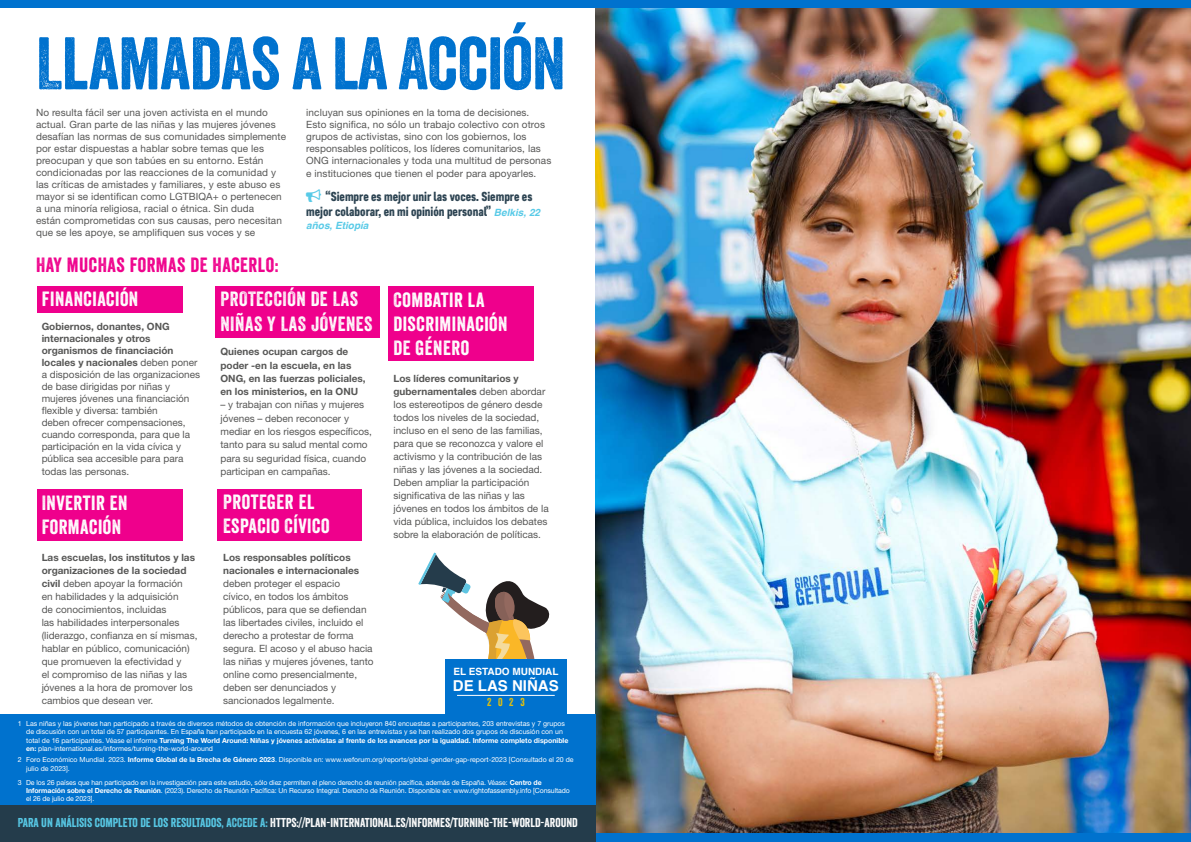
<style>
.page{position:relative;width:1191px;height:842px;background:#fff}
.page>*{position:absolute;margin:0;border:0;box-sizing:border-box;transform-origin:0 0}
.t1{font:72px "Veneer";letter-spacing:-.01em;color:#0072ce}
.t2{font:20px/24px "Veneer";letter-spacing:.025em;color:#fff}
.t3{font:20px "Veneer";letter-spacing:.025em;color:#ef008c}
.t4{font:700 15px "Helvetica";color:#fff}
.t5{font:13px/15px "Core Paint B3";color:#243c4b}
.t6{font:12.5px "Veneer";color:#fff}
.t7{font:11.1px "Veneer";color:#f1c400}
.t8{font:10px/13px "Helvetica Neue LT Std";color:#575756}
.t9{font:700 10px/13.3px "Helvetica Neue LT Std";color:#575756}
.t10{font:700 10px "Helvetica";color:#fff}
.t11{font:italic 700 10px "Helvetica";color:#58cae7}
.t12{font:7px/8.4px "Helvetica Neue LT Std";color:#fff}
.s1{color:#58cae7}
.s2{font-family:"Helvetica";font-weight:700;font-style:italic;font-size:10px;color:#58cae7}
.s3{font-weight:700}
</style>
<div class="page">
<img style="left:595px;top:8px;width:596px;height:825px">
<div style="left:0;top:833px;width:1191px;height:9px;background:#0072ce"></div>
<svg style="left:418px;top:553px;width:136px;height:162px"></svg>
<div style="left:37px;top:489px;width:146px;height:52px;background:#ef008c"></div>
<div style="left:37px;top:286px;width:146px;height:27px;background:#ef008c"></div>
<div style="left:388px;top:286px;width:145px;height:75px;background:#ef008c"></div>
<div style="left:215px;top:286px;width:165px;height:51px;background:#ef008c"></div>
<div style="left:217px;top:489px;width:145px;height:51px;background:#ef008c"></div>
<div style="left:0;top:715px;width:595px;height:95px;background:#0072ce"></div>
<div style="left:0;top:805px;width:595px;height:37px;background:#243c4b"></div>
<div style="left:445px;top:660px;width:121px;height:55px;background:#0072ce"></div>
<hr style="left:457px;top:695px;width:98px;height:1px;background:#fff">
<div style="left:0;top:0;width:1191px;height:8px;background:#0072ce"></div>
<h1 class="t1" style="left:36px;top:20px;width:531px">LLAMADAS A LA ACCIÓN</h1>
<p class="t8" style="left:36px;top:106px;width:252px;line-height:12px">No resulta fácil ser una joven activista en el mundo actual. Gran parte de las niñas y las mujeres jóvenes desafían las normas de sus comunidades simplemente por estar dispuestas a hablar sobre temas que les preocupan y que son tabúes en su entorno. Están condicionadas por las reacciones de la comunidad y las críticas de amistades y familiares, y este abuso es mayor si se identifican como LGTBIQA+ o pertenecen a una minoría religiosa, racial o étnica. Sin duda<br>están comprometidas con sus causas, pero necesitan que se les apoye, se amplifiquen sus voces y se</p>
<p class="t8" style="left:306px;top:106px;width:247px;line-height:12px">incluyan sus opiniones en la toma de decisiones.<br>Esto significa, no sólo un trabajo colectivo con otros grupos de activistas, sino con los gobiernos, los responsables políticos, los líderes comunitarios, las ONG internacionales y toda una multitud de personas</p>
<p class="t8" style="left:306px;top:167px;width:232px">e instituciones que tienen el poder para apoyarles.</p>
<h3 class="t5" style="left:306px;top:188px;width:235px"><span class="s1">○</span> “Siempre es mejor unir las voces. Siempre es mejor colaborar, en mi opinión personal” <span class="s2">Belkis, 22</span></h3>
<p class="t11" style="left:306px;top:217px;width:64px">años, Etiopía</p>
<h2 class="t3" style="left:36px;top:253px;width:244px">HAY MUCHAS FORMAS DE HACERLO:</h2>
<h2 class="t2" style="left:42px;top:287px;width:98px">FINANCIACIÓN</h2>
<p class="t8" style="left:42px;top:320px;width:160px;line-height:12px"><span class="s3">Gobiernos, donantes, ONG internacionales y otros organismos de financiación locales y nacionales</span> deben poner a disposición de las organizaciones de base dirigidas por niñas y mujeres jóvenes una financiación flexible y diversa: también<br>deben ofrecer compensaciones, cuando corresponda, para que la participación en la vida cívica y pública sea accesible para para</p>
<p class="t8" style="left:42px;top:465px;width:89px">todas las personas.</p>
<h2 class="t2" style="left:42px;top:491px;width:87px">INVERTIR EN<br>FORMACIÓN</h2>
<p class="t8" style="left:42px;top:551px;width:157px"><span class="s3">Las escuelas, los institutos y las organizaciones de la sociedad civil</span> deben apoyar la formación<br>en habilidades y la adquisición<br>de conocimientos, incluidas<br>las habilidades interpersonales (liderazgo, confianza en sí mismas, hablar en público, comunicación) que promueven la efectividad y<br>el compromiso de las niñas y las jóvenes a la hora de promover los cambios que desean ver.</p>
<h2 class="t2" style="left:220px;top:287px;width:153px;line-height:24.3px">PROTECCIÓN DE LAS<br>NIÑAS Y LAS JÓVENES</h2>
<p class="t9" style="left:220px;top:345px;width:147px">Quienes ocupan cargos de poder -en la escuela, en las<br>ONG, en las fuerzas policiales, en los ministerios, en la ONU</p>
<p class="t8" style="left:220px;top:398px;width:153px;line-height:13.3px">– y trabajan con niñas y mujeres jóvenes – deben reconocer y mediar en los riesgos específicos, tanto para su salud mental como para su seguridad física, cuando participan en campañas.</p>
<h2 class="t2" style="left:223px;top:490px;width:108px">PROTEGER EL<br>ESPACIO CÍVICO</h2>
<p class="t9" style="left:223px;top:550px;width:138px;line-height:13px">Los responsables políticos nacionales e internacionales</p>
<p class="t8" style="left:223px;top:576px;width:152px">deben proteger el espacio<br>cívico, en todos los ámbitos públicos, para que se defiendan las libertades civiles, incluido el derecho a protestar de forma segura. El acoso y el abuso hacia las niñas y mujeres jóvenes, tanto online como presencialmente, deben ser denunciados y sancionados legalmente.</p>
<h2 class="t2" style="left:393px;top:287px;width:116px">COMBATIR LA<br>DISCRIMINACIÓN<br>DE GÉNERO</h2>
<p class="t8" style="left:393px;top:371px;width:157px"><span class="s3">Los líderes comunitarios y gubernamentales</span> deben abordar los estereotipos de género desde todos los niveles de la sociedad, incluso en el seno de las familias, para que se reconozca y valore el activismo y la contribución de las niñas y las jóvenes a la sociedad.<br>Deben ampliar la participación significativa de las niñas y las jóvenes en todos los ámbitos de la vida pública, incluidos los debates sobre la elaboración de políticas.</p>
<p class="t10" style="left:453px;top:663px;width:107px">EL ESTADO MUNDIAL</p>
<h3 class="t4" style="left:453px;top:674px;width:107px">DE LAS NIÑAS</h3>
<p class="t7" style="left:487px;top:695px;width:39px">2023</p>
<p class="t12" style="left:26px;top:719px;width:544px;text-indent:-9px">1 Las niñas y las jóvenes han participado a través de diversos métodos de obtención de información que incluyeron 840 encuestas a participantes, 203 entrevistas y 7 grupos de discusión con un total de 57 participantes. En España han participado en la encuesta 62 jóvenes, 6 en las entrevistas y se han realizado dos grupos de discusión con un total de 16 participantes. Véase el informe <span class="s3">Turning The World Around: Niñas y jóvenes activistas al frente de los avances por la igualdad. Informe completo disponible en:</span> plan-international.es/informes/turning-the-world-around</p>
<p class="t12" style="left:26px;top:755px;width:549px;text-indent:-9px">2 Foro Económico Mundial. 2023. <span class="s3">Informe Global de la Brecha de Género 2023</span>. Disponible en: www.weforum.org/reports/global-gender-gap-report-2023 [Consultado el 20 de julio de 2023].</p>
<p class="t12" style="left:26px;top:778px;width:545px;text-indent:-9px">3 De los 26 países que han participado en la investigación para este estudio, sólo diez permiten el pleno derecho de reunión pacífica, además de España. Véase: <span class="s3">Centro de<br>Información sobre el Derecho de Reunión</span>. (2023). Derecho de Reunión Pacífica: Un Recurso Integral. Derecho de Reunión. Disponible en: www.rightofassembly.info [Consultado el 26 de julio de 2023].</p>
<p class="t6" style="left:18px;top:815px;width:561px"><span class="s1">PARA UN ANÁLISIS COMPLETO DE LOS RESULTADOS, ACCEDE A:</span> HTTPS://PLAN-INTERNATIONAL.ES/INFORMES/TURNING-THE-WORLD-AROUND</p>
</div>
